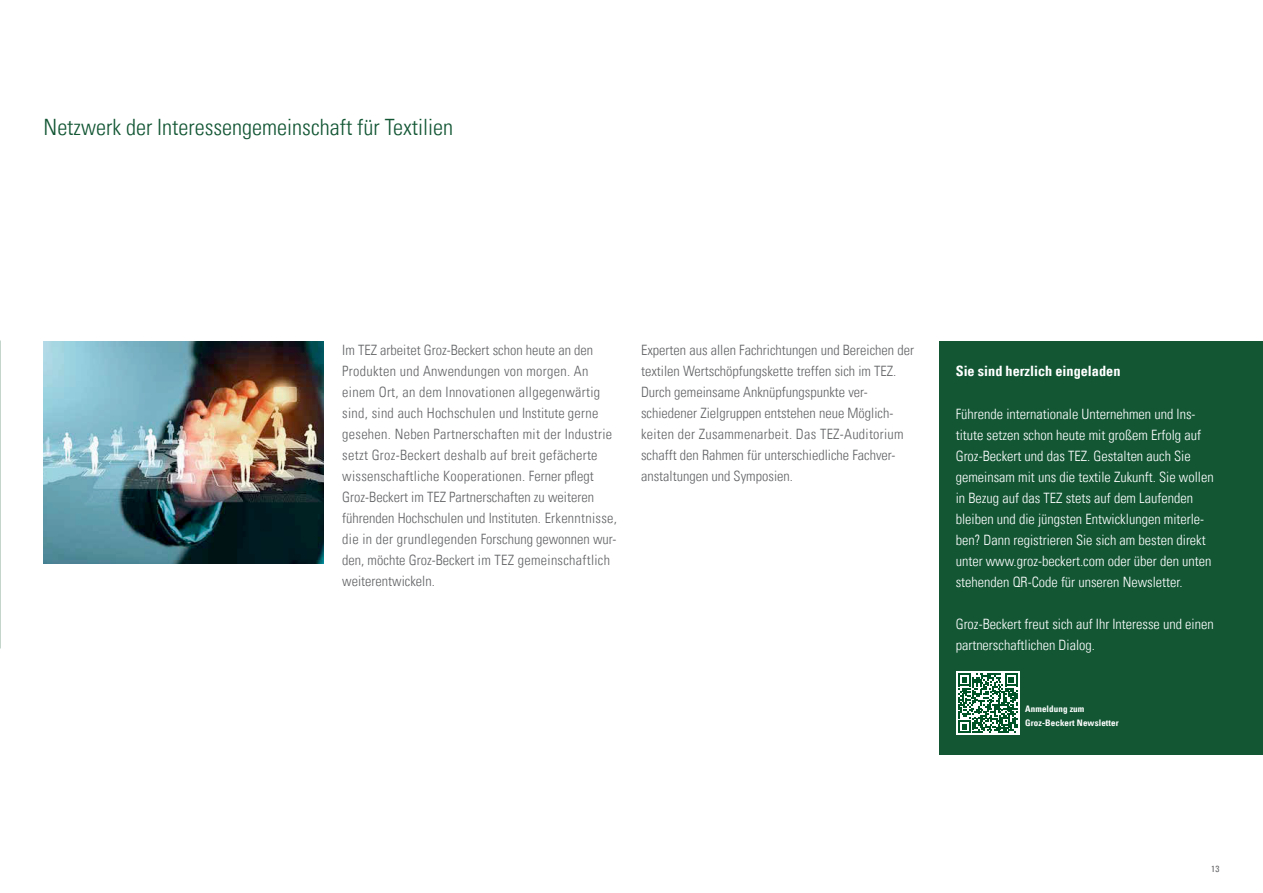
<style>
.page{position:relative;width:1263px;height:893px;background:#fff}
.page>*{position:absolute;margin:0;border:0;box-sizing:border-box;transform-origin:0 0}
.t1{font:22.5px "Univers Com 47 Light Cond";color:#125634}
.t2{font:14.25px/21px "Univers Com 47 Light Cond";letter-spacing:.02em;color:#636466}
.t3{font:14.25px/21px "Univers Com 47 Light Cond";color:#fff}
.t4{font:14.25px/21px "Univers Com 47 Light Cond";color:#636466}
.t5{font:14.25px "Univers Com 67 Bold Cond";color:#fff}
.t6{font:9px/13.4px "Univers Com 67 Bold Cond";letter-spacing:.01em;color:#fff}
.t7{font:condensed 9px "Univers Com 57";color:#636466}
</style>
<div class="page">
<img style="left:44px;top:341px;width:279px;height:222px">
<div style="left:940px;top:341px;width:323px;height:413px;background:#125634"></div>
<div style="left:956px;top:671px;width:63px;height:64px;background:#fff"></div>
<svg style="left:958px;top:673px;width:59px;height:60px"></svg>
<h1 class="t1" style="left:44px;top:113px;width:411px">Netzwerk der Interessengemeinschaft für Textilien</h1>
<p class="t2" style="left:342px;top:340px;width:276px">Im TEZ arbeitet Groz-Beckert schon heute an den Produkten und Anwendungen von morgen. An einem Ort, an dem Innovationen allgegenwärtig sind, sind auch Hochschulen und Institute gerne gesehen. Neben Partnerschaften mit der Industrie setzt Groz-Beckert deshalb auf breit gefächerte wissenschaftliche Kooperationen. Ferner pflegt Groz-Beckert im TEZ Partnerschaften zu weiteren führenden Hochschulen und Instituten. Erkenntnisse, die in der grundlegenden Forschung gewonnen wur&shy;den, möchte Groz-Beckert im TEZ gemeinschaftlich weiterentwickeln.</p>
<p class="t4" style="left:641px;top:340px;width:274px">Experten aus allen Fachrichtungen und Bereichen der textilen Wertschöpfungskette treffen sich im TEZ.<br>Durch gemeinsame Anknüpfungspunkte ver&shy;schiedener Zielgruppen entstehen neue Möglich&shy;keiten der Zusammenarbeit. Das TEZ-Auditorium schafft den Rahmen für unterschiedliche Fachver&shy;anstaltungen und Symposien.</p>
<p class="t5" style="left:956px;top:362px;width:166px">Sie sind herzlich eingeladen</p>
<p class="t3" style="left:956px;top:403px;width:259px">Führende internationale Unternehmen und Ins&shy;titute setzen schon heute mit großem Erfolg auf Groz-Beckert und das TEZ. Gestalten auch Sie gemeinsam mit uns die textile Zukunft. Sie wollen in Bezug auf das TEZ stets auf dem Laufenden bleiben und die jüngsten Entwicklungen miterle&shy;ben? Dann registrieren Sie sich am besten direkt unter www.groz-beckert.com oder über den unten stehenden QR-Code für unseren Newsletter.</p>
<p class="t3" style="left:956px;top:613px;width:259px">Groz-Beckert freut sich auf Ihr Interesse und einen partnerschaftlichen Dialog.</p>
<p class="t6" style="left:1025px;top:702px;width:95px">Anmeldung zum<br>Groz-Beckert Newsletter</p>
<p class="t7" style="left:1211px;top:863px;width:10px">13</p>
</div>
